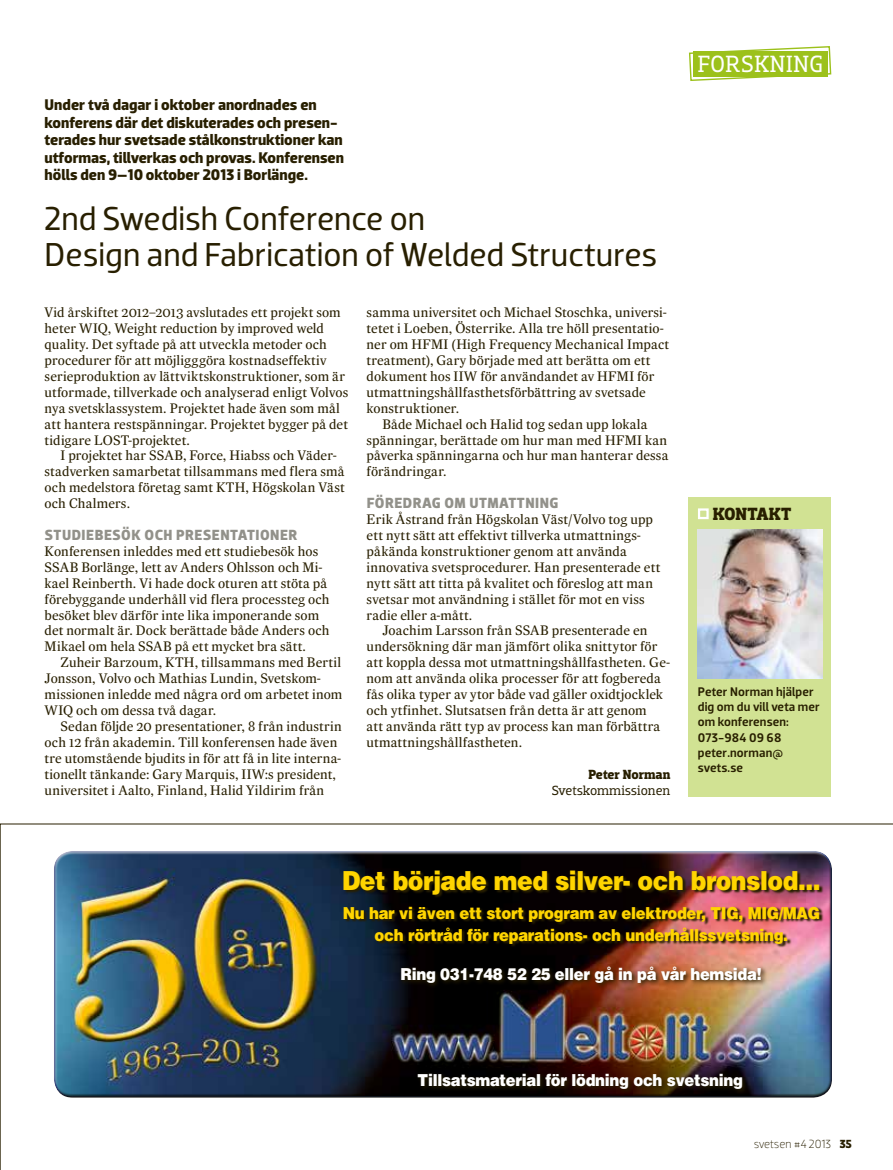
<style>
.page{position:relative;width:893px;height:1170px;background:#fff}
.page>*{position:absolute;margin:0;border:0;box-sizing:border-box;transform-origin:0 0}
.t1{font:33.75px/36px "Dobra";color:#281f00}
.t2{font:900 26.25px "Helvetica";letter-spacing:-.02em;color:#ffd500;scale:.9 1}
.t3{font:23.85px "Dobra Slab";letter-spacing:.02em;color:#fff}
.t4{font:700 18px "Dobra Slab";color:#281f00}
.t5{font:900 16.5px/22.5px "Helvetica";letter-spacing:-.02em;color:#ffd500;text-align:center;scale:.9 1}
.t6{font:900 16.5px "Helvetica";letter-spacing:-.02em;color:#fff;scale:.9 1}
.t7{font:700 15.75px/17.4px "Dobra";color:#281f00}
.t8{font:700 15px "Dobra";letter-spacing:.035em;color:#92918a}
.t9{font:13.8px/15.9px "Expresso Text";letter-spacing:.01em;color:#281f00}
.t10{font:13.5px "Dobra Slab";letter-spacing:-.005em;color:#281f00}
.t11{font:700 13.5px "Dobra Slab";letter-spacing:-.005em;color:#281f00}
.t12{font:500 12.75px/15.3px "Dobra";letter-spacing:.01em;color:#281f00}
.t13{font:300 12px "Dobra";letter-spacing:-.005em;color:#281f00}
.s1{font-family:"Dobra Slab";font-weight:700}
</style>
<div class="page">
<svg style="left:0;top:823px;width:893px;height:346px"></svg>
<div style="left:52px;top:850px;width:780px;height:240px;background:#fff;opacity:.75"></div>
<div style="left:53px;top:856px;width:779px;height:241px;background:#281f00;opacity:.75"></div>
<img style="left:399px;top:963px;width:368px;height:26px">
<img style="left:344px;top:871px;width:479px;height:76px">
<svg style="left:415px;top:1071px;width:334px;height:24px;background:#1c0d02"></svg>
<svg style="left:689px;top:46px;width:143px;height:35px"></svg>
<div style="left:689px;top:497px;width:142px;height:300px;background:#d1e293"></div>
<img style="left:697px;top:529px;width:126px;height:149px">
<div style="left:698px;top:508px;width:11px;height:11px;border:2px solid #fff"></div>
<p class="t7" style="left:45px;top:96px;width:301px">Under två dagar i oktober anordnades en konferens där det diskuterades och presen&shy;terades hur svetsade stålkonstruktioner kan utformas, tillverkas och provas. Konferensen hölls den 9–10 oktober 2013 i Borlänge.</p>
<h1 class="t1" style="left:45px;top:200px;width:614px">2nd Swedish Conference on<br>Design and Fabrication of Welded Structures</h1>
<p class="t9" style="left:45px;top:304px;width:305px">Vid årskiftet 2012–2013 avslutades ett projekt som heter WIQ, Weight reduction by improved weld quality. Det syftade på att utveckla metoder och procedurer för att möjligggöra kostnadseffektiv serieproduktion av lättviktskonstruktioner, som är utformade, tillverkade och analyserad enligt Volvos nya svetsklassystem. Projektet hade även som mål att hantera restspänningar. Projektet bygger på det tidigare LOST-projektet.</p>
<p class="t9" style="left:45px;top:448px;width:302px;text-indent:16px">I projektet har SSAB, Force, Hiabss och Väder&shy;stadverken samarbetat tillsammans med flera små och medelstora företag samt KTH, Högskolan Väst och Chalmers.</p>
<p class="t8" style="left:45px;top:526px;width:254px">STUDIEBESÖK OCH PRESENTATIONER</p>
<p class="t9" style="left:45px;top:543px;width:286px">Konferensen inleddes med ett studiebesök hos SSAB Borlänge, lett av Anders Ohlsson och Mi&shy;kael Reinberth. Vi hade dock oturen att stöta på förebyggande underhåll vid flera processteg och besöket blev därför inte lika imponerande som det normalt är. Dock berättade både Anders och Mikael om hela SSAB på ett mycket bra sätt.</p>
<p class="t9" style="left:45px;top:654px;width:299px;text-indent:16px">Zuheir Barzoum, KTH, tillsammans med Bertil Jonsson, Volvo och Mathias Lundin, Svetskom&shy;missionen inledde med några ord om arbetet inom WIQ och om dessa två dagar.</p>
<p class="t9" style="left:45px;top:718px;width:299px;text-indent:16px">Sedan följde 20 presentationer, 8 från industrin och 12 från akademin. Till konferensen hade även tre utomstående bjudits in för att få in lite interna&shy;tionellt tänkande: Gary Marquis, IIW:s president, universitet i Aalto, Finland, Halid Yildirim från</p>
<p class="t9" style="left:367px;top:304px;width:302px">samma universitet och Michael Stoschka, universi-</p>
<p class="t9" style="left:367px;top:320px;width:299px">tetet i Loeben, Österrike. Alla tre höll presentatio-</p>
<p class="t9" style="left:367px;top:336px;width:304px">ner om HFMI (High Frequency Mechanical Impact</p>
<p class="t9" style="left:367px;top:352px;width:285px">treatment), Gary började med att berätta om ett</p>
<p class="t9" style="left:367px;top:368px;width:289px">dokument hos IIW för användandet av HFMI för</p>
<p class="t9" style="left:367px;top:384px;width:281px">utmattningshållfasthetsförbättring av svetsade</p>
<p class="t9" style="left:367px;top:400px;width:94px">konstruktioner.</p>
<p class="t9" style="left:383px;top:416px;width:266px">Både Michael och Halid tog sedan upp lokala</p>
<p class="t9" style="left:367px;top:432px;width:302px">spänningar, berättade om hur man med HFMI kan</p>
<p class="t9" style="left:367px;top:448px;width:303px">påverka spänningarna och hur man hanterar dessa</p>
<p class="t9" style="left:367px;top:463px;width:82px">förändringar.</p>
<p class="t8" style="left:367px;top:494px;width:193px">FÖREDRAG OM UTMATTNING</p>
<p class="t9" style="left:367px;top:511px;width:295px">Erik Åstrand från Högskolan Väst/Volvo tog upp ett nytt sätt att effektivt tillverka utmattnings&shy;påkända konstruktioner genom att använda innovativa svetsprocedurer. Han presenterade ett nytt sätt att titta på kvalitet och föreslog att man svetsar mot användning i stället för mot en viss radie eller a-mått.</p>
<p class="t9" style="left:367px;top:622px;width:305px;text-indent:16px">Joachim Larsson från SSAB presenterade en undersökning där man jämfört olika snittytor för att koppla dessa mot utmattningshållfastheten. Ge&shy;nom att använda olika processer för att fogbereda fås olika typer av ytor både vad gäller oxidtjocklek och ytfinhet. Slutsatsen från detta är att genom<br>att använda rätt typ av process kan man förbättra utmattningshållfastheten.</p>
<p class="t11" style="left:589px;top:766px;width:83px">Peter Norman</p>
<p class="t10" style="left:552px;top:782px;width:120px">Svetskommissionen</p>
<h3 class="t3" style="left:698px;top:50px;width:127px">FORSKNING</h3>
<h3 class="t4" style="left:713px;top:503px;width:80px">KONTAKT</h3>
<p class="t12" style="left:698px;top:683px;width:123px">Peter Norman hjälper dig om du vill veta mer om konferensen:<br>073-984 09 68 peter.norman@ svets.se</p>
<h2 class="t2" style="left:342px;top:863px;width:533px">Det började med silver- och bronslod...</h2>
<p class="t5" style="left:343px;top:900px;width:532px">Nu har vi även ett stort program av elektroder, TIG, MIG/MAG och rörtråd för reparations- och underhållssvetsning.</p>
<p class="t6" style="left:400px;top:962px;width:403px">Ring 031-748 52 25 eller gå in på vår hemsida!</p>
<p class="t6" style="left:418px;top:1069px;width:363px">Tillsatsmaterial för lödning och svetsning</p>
<p class="t13" style="left:754px;top:1136px;width:100px">svetsen #4 2013 <span class="s1">35</span></p>
</div>
